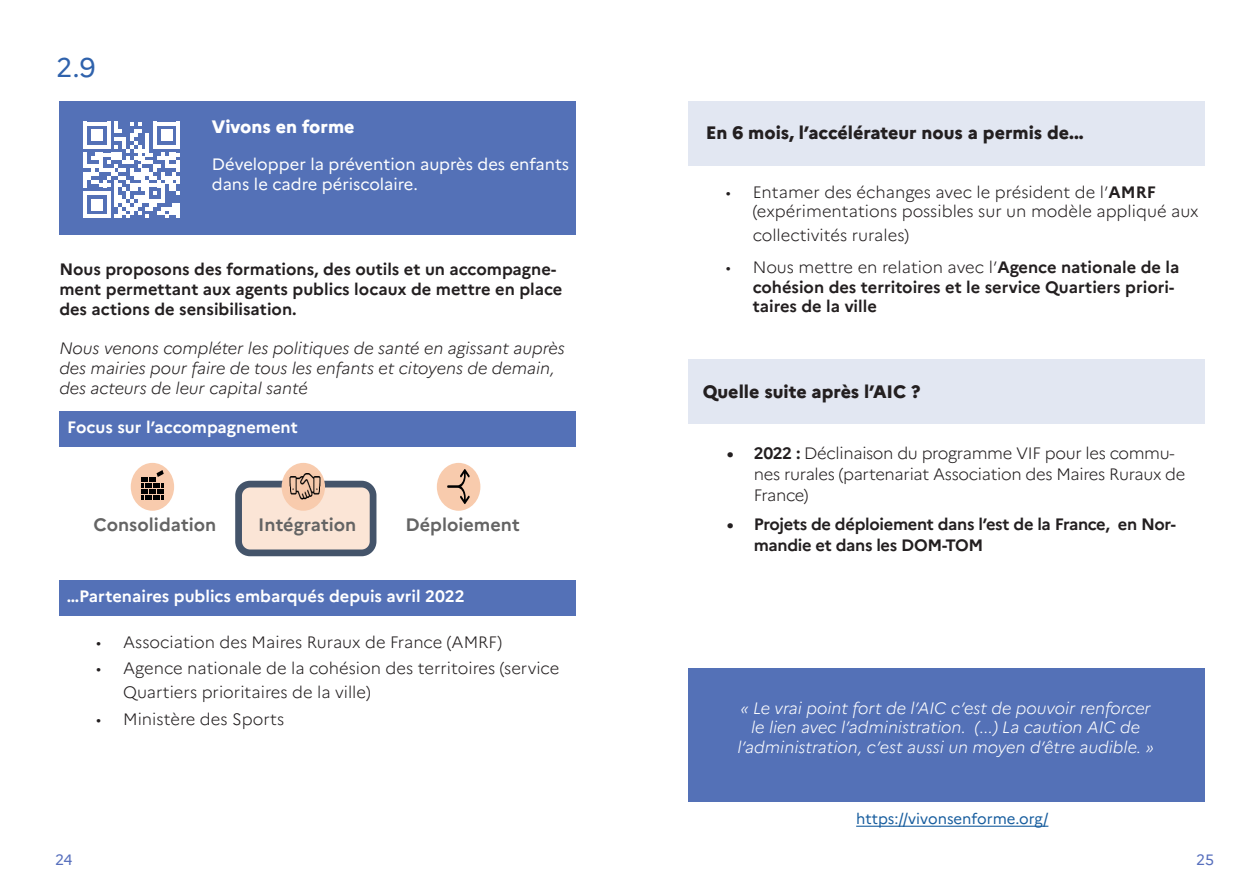
<style>
.page{position:relative;width:1259px;height:893px;background:#fff}
.page>*{position:absolute;margin:0;border:0;box-sizing:border-box;transform-origin:0 0}
.t1{font:27px "Marianne";color:#2f62ac}
.t2{font:800 18px "Marianne";color:#231f20}
.t3{font:700 18px "Marianne";color:#646464}
.t4{font:800 18px "Marianne";color:#fff}
.t5{font:300 16.5px/24px "Marianne";color:#231f20}
.t6{font:700 16.5px/19.8px "Marianne";color:#231f20}
.t7{font:italic 300 16.5px/19.8px "Marianne";color:#fff;text-align:center}
.t8{font:italic 300 16.5px/19.8px "Marianne";color:#231f20}
.t9{font:300 16.5px/21px "Marianne";letter-spacing:-.02em;color:#231f20}
.t10{font:700 16.5px/21px "Marianne";letter-spacing:-.02em;color:#231f20}
.t11{font:700 16.5px "Marianne";color:#fff}
.t12{font:16.5px/19.8px "Marianne";color:#fff}
.t13{font:15px "Marianne";color:#175d9e}
.t14{font:15px "Marianne";color:#576fbd}
.s1{font-weight:700}
.s2{font-weight:300}
</style>
<div class="page">
<div style="left:59px;top:101px;width:516px;height:134px;background:#5471b7"></div>
<svg style="left:83px;top:122px;width:97px;height:96px"></svg>
<div style="left:59px;top:411px;width:516px;height:36px;background:#5471b7"></div>
<div style="left:59px;top:580px;width:516px;height:36px;background:#5471b7"></div>
<div style="left:235px;top:481px;width:141px;height:75px;background:#fbe5d6;border:7px solid #44546a;border-radius:11px"></div>
<div style="left:282px;top:463px;width:43px;height:48px;background:#f8cbad;border-radius:50%"></div>
<div style="left:131px;top:463px;width:43px;height:48px;background:#f8cbad;border-radius:50%"></div>
<div style="left:437px;top:463px;width:43px;height:48px;background:#f8cbad;border-radius:50%"></div>
<svg style="left:142px;top:470px;width:22px;height:29px"></svg>
<img style="left:289px;top:473px;width:31px;height:27px">
<svg style="left:447px;top:469px;width:23px;height:35px"></svg>
<div style="left:689px;top:668px;width:516px;height:134px;background:#5471b7"></div>
<div style="left:689px;top:359px;width:516px;height:65px;background:#e2e7f2"></div>
<div style="left:689px;top:101px;width:516px;height:65px;background:#e2e7f2"></div>
<hr style="left:856px;top:826px;width:192px;height:1px;background:#175d9e">
<p class="t1" style="left:56px;top:47px;width:41px">2.9</p>
<p class="t4" style="left:212px;top:113px;width:144px">Vivons en forme</p>
<p class="t12" style="left:212px;top:153px;width:359px">Développer la prévention auprès des enfants dans le cadre périscolaire.</p>
<p class="t6" style="left:59px;top:258px;width:504px">Nous proposons des formations, des outils et un accompagne&shy;ment permettant aux agents publics locaux de mettre en place des actions de sensibilisation.</p>
<p class="t8" style="left:59px;top:337px;width:507px">Nous venons compléter les politiques de santé en agissant auprès des mairies pour faire de tous les enfants et citoyens de demain, des acteurs de leur capital santé</p>
<p class="t11" style="left:67px;top:414px;width:232px">Focus sur l’accompagnement</p>
<p class="t3" style="left:94px;top:511px;width:124px">Consolidation</p>
<p class="t3" style="left:258px;top:511px;width:100px">Intégration</p>
<p class="t3" style="left:405px;top:511px;width:116px">Déploiement</p>
<p class="t11" style="left:67px;top:583px;width:399px">…Partenaires publics embarqués depuis avril 2022</p>
<p class="t5" style="left:96px;top:628px;width:407px">• Association des Maires Ruraux de France (AMRF)</p>
<p class="t5" style="left:123px;top:655px;width:437px;text-indent:-27px">• Agence nationale de la cohésion des territoires (service<br>Quartiers prioritaires de la ville)</p>
<p class="t5" style="left:96px;top:705px;width:189px">• Ministère des Sports</p>
<p class="t2" style="left:706px;top:119px;width:379px">En 6 mois, l’accélérateur nous a permis de...</p>
<p class="t5" style="left:752px;top:180px;width:447px;line-height:19.8px;text-indent:-27px">• Entamer des échanges avec le président de l’<span class="s1">AMRF </span>(expérimentations possibles sur un modèle appliqué aux</p>
<p class="t5" style="left:752px;top:222px;width:158px">collectivités rurales)</p>
<p class="t6" style="left:752px;top:256px;width:428px;text-indent:-27px"><span class="s2">• Nous mettre en relation avec l’</span>Agence nationale de la cohésion des territoires et le service Quartiers priori&shy;taires de la ville</p>
<p class="t2" style="left:702px;top:378px;width:219px">Quelle suite après l’AIC ?</p>
<p class="t9" style="left:754px;top:441px;width:433px;text-indent:-27px"><span class="s1">• 2022 :</span> Déclinaison du programme VIF pour les commu&shy;nes rurales (partenariat Association des Maires Ruraux de<br>France)</p>
<p class="t10" style="left:754px;top:512px;width:423px;text-indent:-27px">• Projets de déploiement dans l’est de la France, en Nor&shy;mandie et dans les DOM-TOM</p>
<p class="t7" style="left:737px;top:696px;width:418px">« Le vrai point fort de l’AIC c’est de pouvoir renforcer le lien avec l’administration. (...) La caution AIC de l’administration, c’est aussi un moyen d’être audible. »</p>
<p class="t13" style="left:856px;top:807px;width:194px">https://vivonsenforme.org/</p>
<p class="t14" style="left:55px;top:848px;width:19px">24</p>
<p class="t14" style="left:1196px;top:848px;width:19px">25</p>
</div>
